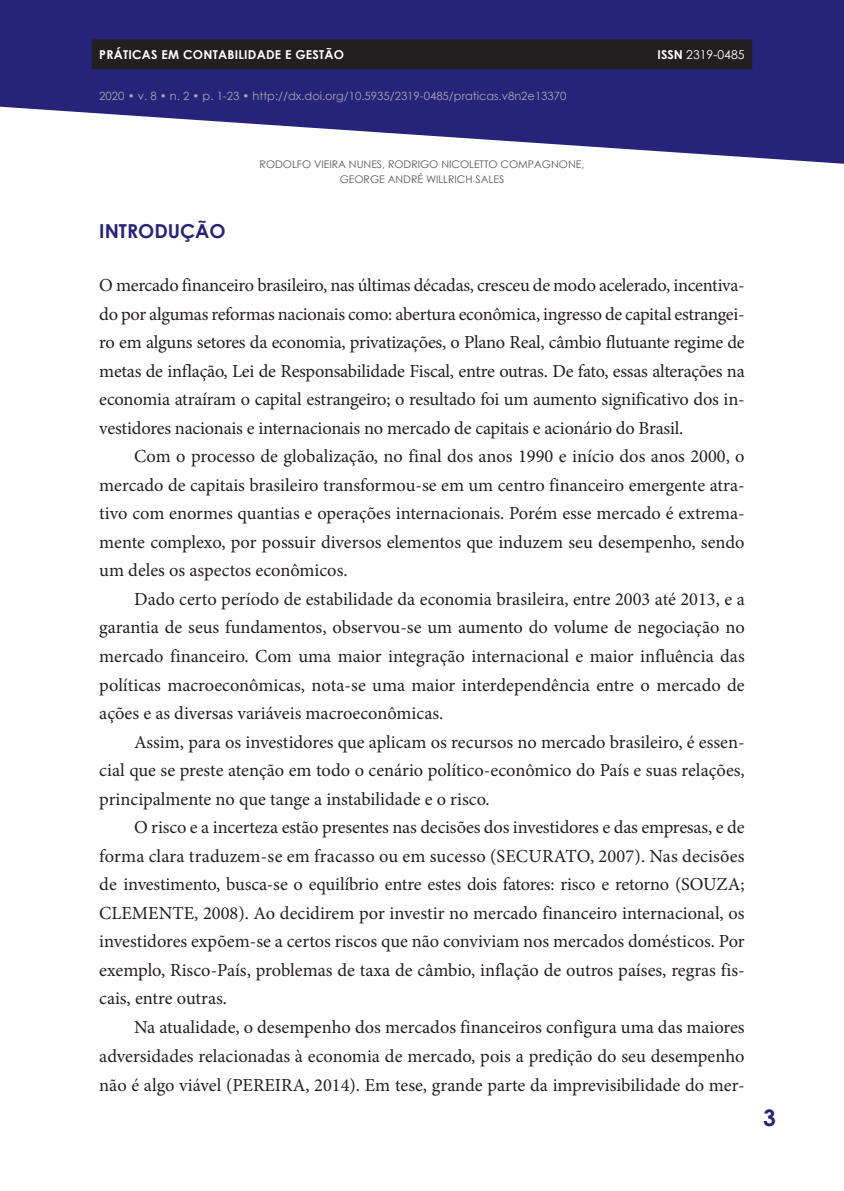
<style>
.page{position:relative;width:844px;height:1191px;background:#fff}
.page>*{position:absolute;margin:0;border:0;box-sizing:border-box;transform-origin:0 0}
.t1{font:700 22.75px "Century Gothic";color:#26237b}
.t2{font:700 19.25px "Century Gothic";color:#26237b}
.t3{font:18.38px/28.5px "Minion Pro";color:#231f20;text-align:justify}
.t4{font:700 12.25px "Century Gothic";letter-spacing:.02em;color:#fff}
.t5{font:12.25px "Century Gothic";color:#fff}
.t6{font:11.38px "Century Gothic";color:#a8a9ad}
.t7{font:10.5px/15.8px "Century Gothic";color:#57585a;text-align:center}
.s1{font-weight:700}
</style>
<div class="page">
<svg style="left:1px;top:0;width:842px;height:164px;fill:#26237b"></svg>
<svg style="left:0;top:0;width:1px;height:107px"></svg>
<div style="left:92px;top:39px;width:660px;height:30px;background:#231f20"></div>
<p class="t4" style="left:99px;top:45px;width:246px">PRÁTICAS EM CONTABILIDADE E GESTÃO</p>
<p class="t5" style="left:657px;top:46px;width:88px"><span class="s1">ISSN</span> 2319-0485</p>
<p class="t6" style="left:99px;top:88px;width:468px">2020 • v. 8 • n. 2 • p. 1-23 • http://dx.doi.org/10.5935/2319-0485/praticas.v8n2e13370</p>
<p class="t7" style="left:259px;top:156px;width:326px">RODOLFO VIEIRA NUNES, RODRIGO NICOLETTO COMPAGNONE,<br>GEORGE ANDRÉ WILLRICH SALES</p>
<p class="t2" style="left:99px;top:216px;width:128px">INTRODUÇÃO</p>
<p class="t3" style="left:99px;top:271px;width:646px">O mercado financeiro brasileiro, nas últimas décadas, cresceu de modo acelerado, incentiva&shy;do por algumas reformas nacionais como: abertura econômica, ingresso de capital estrangei&shy;ro em alguns setores da economia, privatizações, o Plano Real, câmbio flutuante regime de metas de inflação, Lei de Responsabilidade Fiscal, entre outras. De fato, essas alterações na economia atraíram o capital estrangeiro; o resultado foi um aumento significativo dos in&shy;vestidores nacionais e internacionais no mercado de capitais e acionário do Brasil.</p>
<p class="t3" style="left:99px;top:442px;width:646px;text-indent:35px">Com o processo de globalização, no final dos anos 1990 e início dos anos 2000, o mercado de capitais brasileiro transformou-se em um centro financeiro emergente atra&shy;tivo com enormes quantias e operações internacionais. Porém esse mercado é extrema&shy;mente complexo, por possuir diversos elementos que induzem seu desempenho, sendo um deles os aspectos econômicos.</p>
<p class="t3" style="left:99px;top:585px;width:646px;text-indent:35px">Dado certo período de estabilidade da economia brasileira, entre 2003 até 2013, e a garantia de seus fundamentos, observou-se um aumento do volume de negociação no mercado financeiro. Com uma maior integração internacional e maior influência das políticas macroeconômicas, nota-se uma maior interdependência entre o mercado de ações e as diversas variáveis macroeconômicas.</p>
<p class="t3" style="left:99px;top:727px;width:646px;text-indent:35px">Assim, para os investidores que aplicam os recursos no mercado brasileiro, é essen&shy;cial que se preste atenção em todo o cenário político-econômico do País e suas relações, principalmente no que tange a instabilidade e o risco.</p>
<p class="t3" style="left:99px;top:813px;width:646px;text-indent:35px">O risco e a incerteza estão presentes nas decisões dos investidores e das empresas, e de forma clara traduzem-se em fracasso ou em sucesso (SECURATO, 2007). Nas decisões de investimento, busca-se o equilíbrio entre estes dois fatores: risco e retorno (SOUZA; CLEMENTE, 2008). Ao decidirem por investir no mercado financeiro internacional, os investidores expõem-se a certos riscos que não conviviam nos mercados domésticos. Por exemplo, Risco-País, problemas de taxa de câmbio, inflação de outros países, regras fis&shy;cais, entre outras.</p>
<p class="t3" style="left:99px;top:1012px;width:646px;text-indent:35px">Na atualidade, o desempenho dos mercados financeiros configura uma das maiores adversidades relacionadas à economia de mercado, pois a predição do seu desempenho não é algo viável (PEREIRA, 2014). Em tese, grande parte da imprevisibilidade do mer-</p>
<p class="t1" style="left:763px;top:1100px;width:14px">3</p>
</div>
